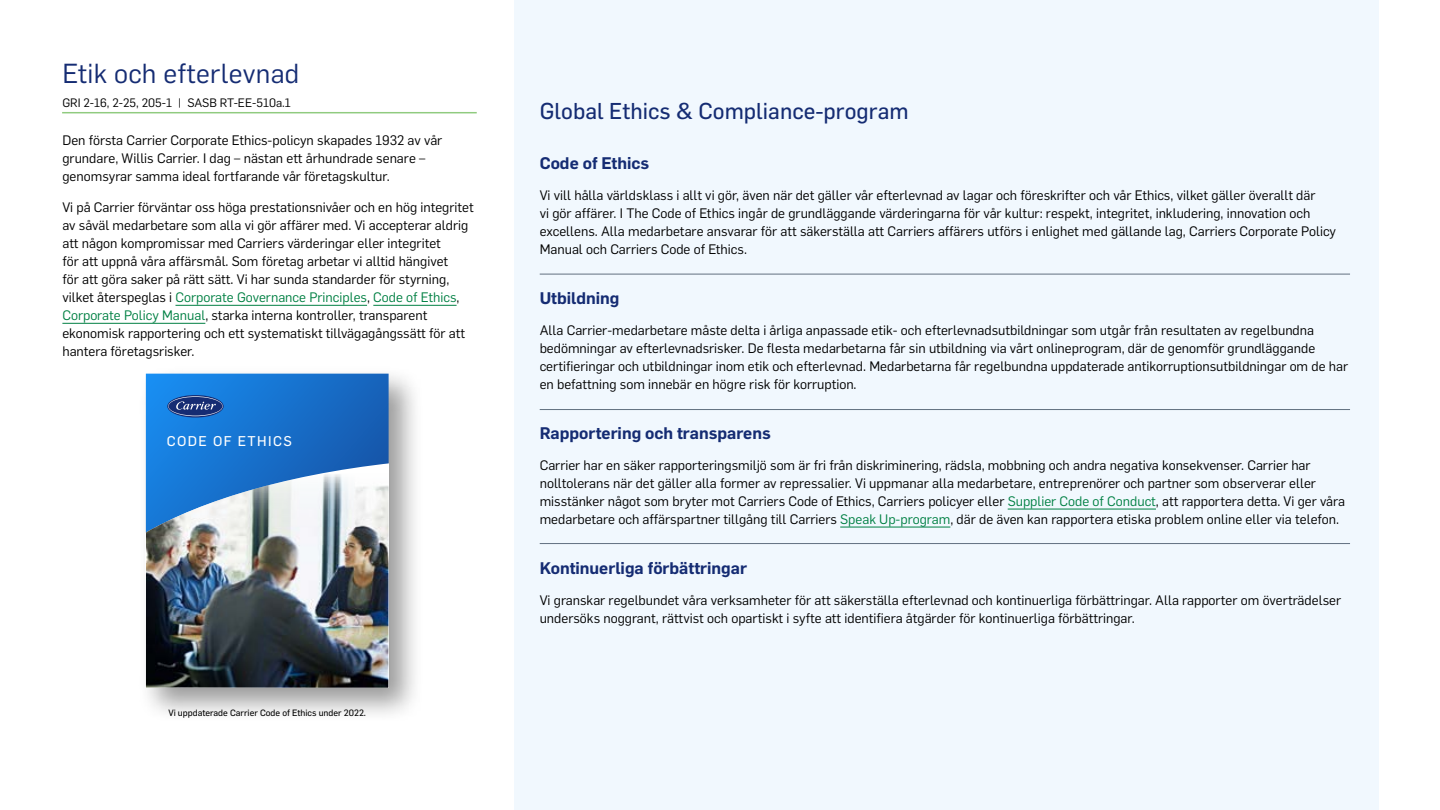
<style>
.page{position:relative;width:1440px;height:810px;background:#fff}
.page>*{position:absolute;margin:0;border:0;box-sizing:border-box;transform-origin:0 0}
.Section_Header{font:27px "Flama";letter-spacing:.01em;color:#152c73}
.Subhead{font:22.5px "Flama";color:#152c73}
.Subhead_Bold_Third_Level{font:600 16.5px "Flama";color:#152c73}
.t1{font:13.95px "Flama Basic";letter-spacing:.1em;color:#fff}
.Body_Copy{font:13.5px/18px "Flama";color:#000}
.GRI_Label{font:12px "Flama";color:#000}
.Footnotes{font:9px "Flama Basic";color:#000}
.s1{color:#008043}
</style>
<div class="page">
<div style="left:514px;top:0;width:865px;height:810px;background:#f1f8fe"></div>
<hr style="left:1007px;top:509px;width:149px;height:1px;background:#008043">
<hr style="left:840px;top:527px;width:110px;height:1px;background:#008043">
<hr style="left:540px;top:409px;width:810px;height:1px;background:#617080">
<hr style="left:540px;top:274px;width:810px;height:1px;background:#617080">
<hr style="left:540px;top:543px;width:810px;height:1px;background:#617080">
<div style="left:137px;top:365px;width:287px;height:358px;background:#000;opacity:.4"></div>
<svg style="left:146px;top:374px;width:243px;height:83px;background:#1772ce"></svg>
<svg style="left:167px;top:395px;width:57px;height:23px"></svg>
<svg style="left:168px;top:396px;width:55px;height:20px"></svg>
<svg style="left:146px;top:457px;width:243px;height:16px;background:#2b7acc"></svg>
<img style="left:146px;top:473px;width:243px;height:215px">
<hr style="left:62px;top:112px;width:415px;height:1px;background:#61b549">
<hr style="left:175px;top:305px;width:192px;height:1px;background:#008043">
<hr style="left:373px;top:305px;width:83px;height:1px;background:#008043">
<hr style="left:62px;top:323px;width:143px;height:1px;background:#008043">
<h3 class="Section_Header" style="left:62px;top:54px;width:238px">Etik och efterlevnad</h3>
<p class="GRI_Label" style="left:62px;top:94px;width:230px">GRI 2-16, 2-25, 205-1 | SASB RT-EE-510a.1</p>
<p class="Body_Copy" style="left:62px;top:130px;width:381px">Den första Carrier Corporate Ethics-policyn skapades 1932 av vår grundare, Willis Carrier. I dag – nästan ett århundrade senare – genomsyrar samma ideal fortfarande vår företagskultur.</p>
<p class="Body_Copy" style="left:62px;top:198px;width:413px">Vi på Carrier förväntar oss höga prestationsnivåer och en hög integritet av såväl medarbetare som alla vi gör affärer med. Vi accepterar aldrig att någon kompromissar med Carriers värderingar eller integritet<br>för att uppnå våra affärsmål. Som företag arbetar vi alltid hängivet<br>för att göra saker på rätt sätt. Vi har sunda standarder för styrning, vilket återspeglas i <span class="s1">Corporate Governance Principles</span>, <span class="s1">Code of Ethics</span>, <span class="s1">Corporate Policy Manual</span>, starka interna kontroller, transparent ekonomisk rapportering och ett systematiskt tillvägagångssätt för att hantera företagsrisker.</p>
<p class="t1" style="left:167px;top:431px;width:127px">CODE OF ETHICS</p>
<p class="Footnotes" style="left:168px;top:707px;width:199px">Vi uppdaterade Carrier Code of Ethics under 2022.</p>
<h4 class="Subhead" style="left:540px;top:98px;width:370px">Global Ethics &amp; Compliance-program</h4>
<h5 class="Subhead_Bold_Third_Level" style="left:540px;top:151px;width:111px">Code of Ethics</h5>
<p class="Body_Copy" style="left:540px;top:185px;width:798px">Vi vill hålla världsklass i allt vi gör, även när det gäller vår efterlevnad av lagar och föreskrifter och vår Ethics, vilket gäller överallt där<br>vi gör affärer. I The Code of Ethics ingår de grundläggande värderingarna för vår kultur: respekt, integritet, inkludering, innovation och excellens. Alla medarbetare ansvarar för att säkerställa att Carriers affärers utförs i enlighet med gällande lag, Carriers Corporate Policy Manual och Carriers Code of Ethics.</p>
<h5 class="Subhead_Bold_Third_Level" style="left:540px;top:286px;width:81px">Utbildning</h5>
<p class="Body_Copy" style="left:540px;top:320px;width:810px">Alla Carrier-medarbetare måste delta i årliga anpassade etik- och efterlevnadsutbildningar som utgår från resultaten av regelbundna bedömningar av efterlevnadsrisker. De flesta medarbetarna får sin utbildning via vårt onlineprogram, där de genomför grundläggande certifieringar och utbildningar inom etik och efterlevnad. Medarbetarna får regelbundna uppdaterade antikorruptionsutbildningar om de har en befattning som innebär en högre risk för korruption.</p>
<h5 class="Subhead_Bold_Third_Level" style="left:540px;top:421px;width:233px">Rapportering och transparens</h5>
<p class="Body_Copy" style="left:540px;top:455px;width:807px">Carrier har en säker rapporteringsmiljö som är fri från diskriminering, rädsla, mobbning och andra negativa konsekvenser. Carrier har nolltolerans när det gäller alla former av repressalier. Vi uppmanar alla medarbetare, entreprenörer och partner som observerar eller misstänker något som bryter mot Carriers Code of Ethics, Carriers policyer eller <span class="s1">Supplier Code of Conduct</span>, att rapportera detta. Vi ger våra medarbetare och affärspartner tillgång till Carriers <span class="s1">Speak Up-program</span>, där de även kan rapportera etiska problem online eller via telefon.</p>
<h5 class="Subhead_Bold_Third_Level" style="left:540px;top:556px;width:209px">Kontinuerliga förbättringar</h5>
<p class="Body_Copy" style="left:540px;top:590px;width:803px">Vi granskar regelbundet våra verksamheter för att säkerställa efterlevnad och kontinuerliga förbättringar. Alla rapporter om överträdelser undersöks noggrant, rättvist och opartiskt i syfte att identifiera åtgärder för kontinuerliga förbättringar.</p>
</div>
